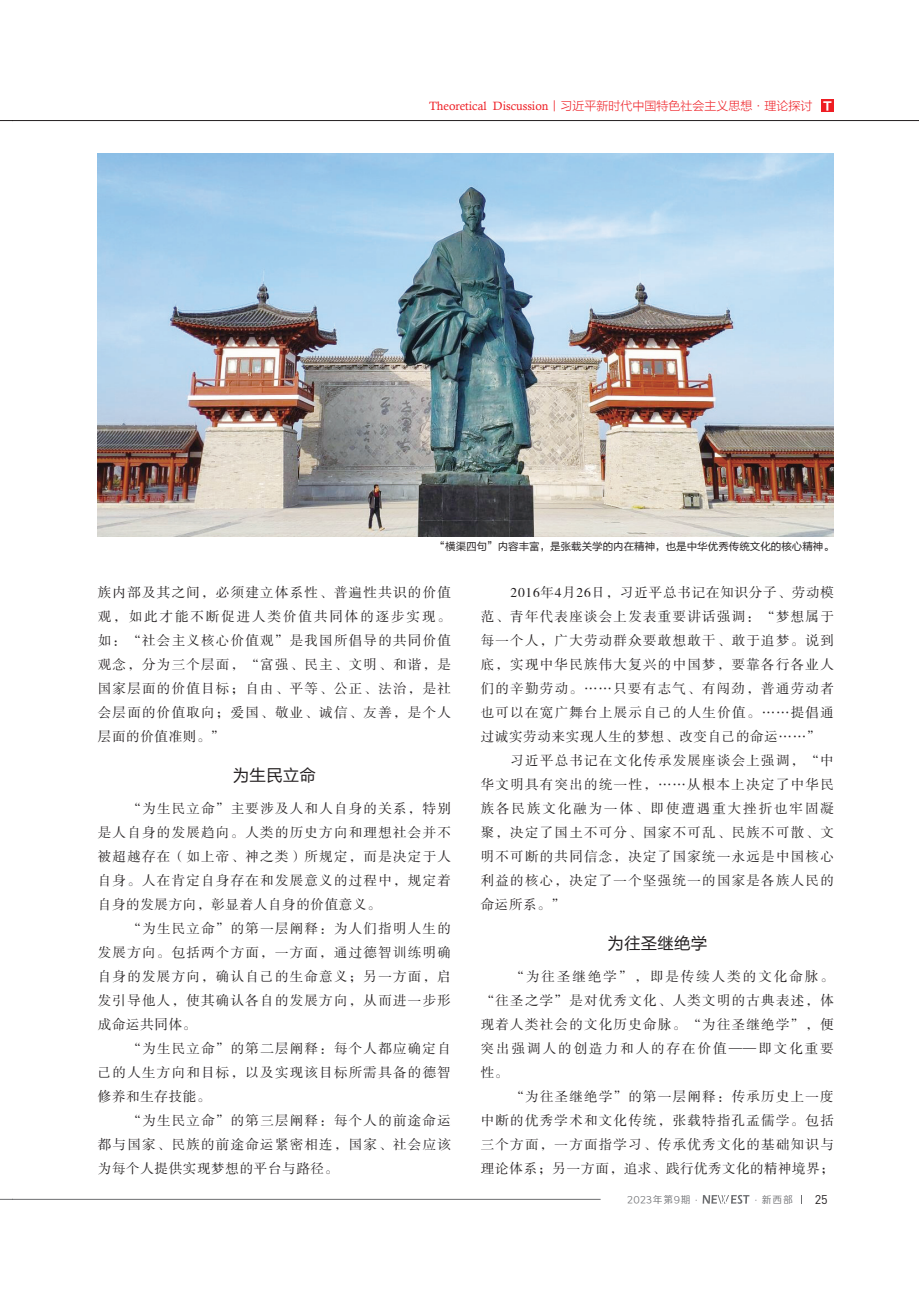
<style>
.page{position:relative;width:919px;height:1289px;background:#fff}
.page>*{position:absolute;margin:0;border:0;box-sizing:border-box;transform-origin:0 0}
.t1{font:16.5px "FZLTHK GBK1 0";letter-spacing:.01em;color:#231f20}
.t2{font:13.5px/24px "FZSSK GBK1 0";letter-spacing:.095em;color:#231f20;text-align:justify}
.t3{font:13.5px "FZSSK GBK1 0";letter-spacing:.06em;color:#231f20}
.t4{font:13.5px "FZSSK GBK1 0";letter-spacing:.05em;color:#231f20}
.t5{font:13.5px "FZSSK GBK1 0";letter-spacing:.145em;color:#231f20}
.t6{font:12.45px "DIN";color:#231f20}
.t7{font:12px "FZLTXHK GBK1 0";color:#ee1d23}
.t8{font:10.5px "FZLTHK GBK1 0";color:#231f20}
.t9{font:9.75px "Loong Flash Sans GB Regular";letter-spacing:.1em;color:#6c6d70}
.s1{font-family:"Calisto"}
.s2{font-family:"FZLTDHK GBK1 0";font-size:11.4px;color:#fff}
</style>
<div class="page">
<svg style="left:0;top:1199px;width:13px;height:1px"></svg>
<svg style="left:0;top:120px;width:13px;height:1px"></svg>
<hr style="left:13px;top:1199px;width:587px;height:1px;background:#6c6d70">
<svg style="left:702px;top:1195px;width:47px;height:8px"></svg>
<hr style="left:13px;top:120px;width:905px;height:1px;background:#231f20">
<div style="left:821px;top:99px;width:12px;height:13px;background:#ee1d23"></div>
<img style="left:98px;top:153px;width:735px;height:383px">
<p class="t7" style="left:429px;top:99px;width:405px"><span class="s1">Theoretical Discussion</span>丨习近平新时代中国特色社会主义思想·理论探讨 <span class="s2">Ｔ</span></p>
<p class="t8" style="left:434px;top:540px;width:400px">“横渠四句”内容丰富，是张载关学的内在精神，也是中华优秀传统文化的核心精神。</p>
<p class="t2" style="left:98px;top:581px;width:354px">族内部及其之间，必须建立体系性、普遍性共识的价值观，如此才能不断促进人类价值共同体的逐步实现。如：“社会主义核心价值观”是我国所倡导的共同价值观念，分为三个层面，“富强、民主、文明、和谐，是国家层面的价值目标；自由、平等、公正、法治，是社会层面的价值取向；爱国、敬业、诚信、友善，是个人层面的价值准则。”</p>
<p class="t1" style="left:233px;top:766px;width:85px">为生民立命</p>
<p class="t2" style="left:98px;top:796px;width:354px;text-indent:30px">“为生民立命”主要涉及人和人自身的关系，特别是人自身的发展趋向。人类的历史方向和理想社会并不被超越存在（如上帝、神之类）所规定，而是决定于人自身。人在肯定自身存在和发展意义的过程中，规定着自身的发展方向，彰显着人自身的价值意义。</p>
<p class="t2" style="left:98px;top:916px;width:354px;text-indent:30px">“为生民立命”的第一层阐释：为人们指明人生的发展方向。包括两个方面，一方面，通过德智训练明确自身的发展方向，确认自己的生命意义；另一方面，启发引导他人，使其确认各自的发展方向，从而进一步形成命运共同体。</p>
<p class="t2" style="left:98px;top:1036px;width:354px;text-indent:30px">“为生民立命”的第二层阐释：每个人都应确定自己的人生方向和目标，以及实现该目标所需具备的德智修养和生存技能。</p>
<p class="t2" style="left:98px;top:1108px;width:354px;text-indent:30px">“为生民立命”的第三层阐释：每个人的前途命运都与国家、民族的前途命运紧密相连，国家、社会应该为每个人提供实现梦想的平台与路径。</p>
<p class="t3" style="left:510px;top:585px;width:325px">2016年4月26日，习近平总书记在知识分子、劳动模</p>
<p class="t2" style="left:480px;top:605px;width:354px">范、青年代表座谈会上发表重要讲话强调：“梦想属于</p>
<p class="t2" style="left:480px;top:629px;width:354px">每一个人，广大劳动群众要敢想敢干、敢于追梦。说到</p>
<p class="t2" style="left:480px;top:653px;width:354px">底，实现中华民族伟大复兴的中国梦，要靠各行各业人</p>
<p class="t2" style="left:480px;top:677px;width:354px">们的辛勤劳动。……只要有志气、有闯劲，普通劳动者</p>
<p class="t2" style="left:480px;top:701px;width:354px">也可以在宽广舞台上展示自己的人生价值。……提倡通</p>
<p class="t4" style="left:480px;top:729px;width:341px">过诚实劳动来实现人生的梦想、改变自己的命运……”</p>
<p class="t2" style="left:510px;top:749px;width:325px">习近平总书记在文化传承发展座谈会上强调，“中</p>
<p class="t2" style="left:480px;top:773px;width:354px">华文明具有突出的统一性，……从根本上决定了中华民</p>
<p class="t5" style="left:480px;top:801px;width:354px">族各民族文化融为一体、即使遭遇重大挫折也牢固凝</p>
<p class="t2" style="left:480px;top:821px;width:354px">聚，决定了国土不可分、国家不可乱、民族不可散、文</p>
<p class="t2" style="left:480px;top:845px;width:354px">明不可断的共同信念，决定了国家统一永远是中国核心</p>
<p class="t2" style="left:480px;top:869px;width:354px">利益的核心，决定了一个坚强统一的国家是各族人民的</p>
<p class="t2" style="left:480px;top:893px;width:86px">命运所系。”</p>
<p class="t1" style="left:607px;top:934px;width:101px">为往圣继绝学</p>
<p class="t2" style="left:480px;top:964px;width:354px;text-indent:30px">“为往圣继绝学”，即是传续人类的文化命脉。“往圣之学”是对优秀文化、人类文明的古典表述，体现着人类社会的文化历史命脉。“为往圣继绝学”，便突出强调人的创造力和人的存在价值——即文化重要性。</p>
<p class="t2" style="left:480px;top:1084px;width:354px;text-indent:30px">“为往圣继绝学”的第一层阐释：传承历史上一度中断的优秀学术和文化传统，张载特指孔孟儒学。包括三个方面，一方面指学习、传承优秀文化的基础知识与理论体系；另一方面，追求、践行优秀文化的精神境界；</p>
<p class="t9" style="left:627px;top:1194px;width:167px">2023年第9期·　　　　 ·新西部</p>
<p class="t6" style="left:814px;top:1191px;width:13px">25</p>
</div>
